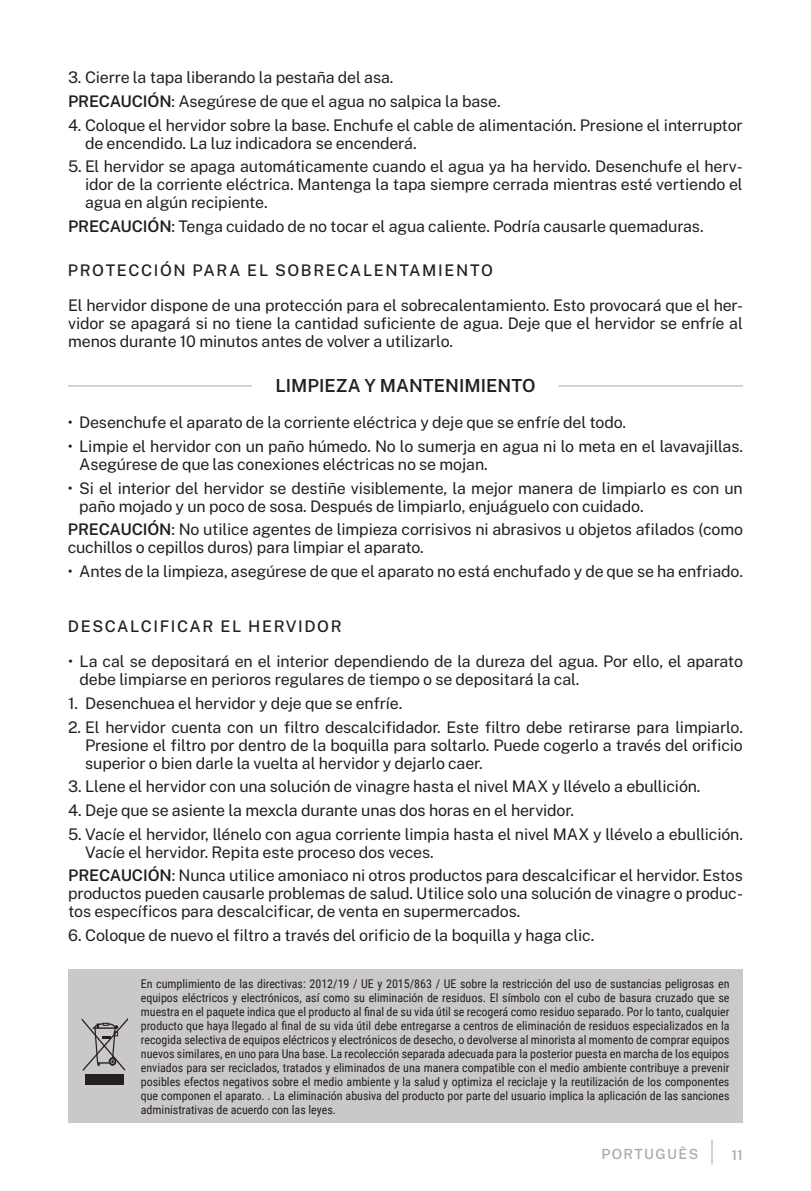
<style>
.page{position:relative;width:811px;height:1191px;background:#fff}
.page>*{position:absolute;margin:0;border:0;box-sizing:border-box;transform-origin:0 0}
.t1{font:600 18px "Public Sans";color:#231f20}
.t2{font:16px/18px "Public Sans";letter-spacing:-.01em;color:#231f20}
.t3{font:500 16px "Public Sans";letter-spacing:.1em;color:#231f20}
.t4{font:500 14px "Public Sans";letter-spacing:.1em;color:#a9a8aa}
.t5{font:12px/14px "Roboto Condensed";color:#231f20;text-align:justify}
.s1{font-weight:600}
</style>
<div class="page">
<svg style="left:711px;top:1140px;width:1px;height:24px"></svg>
<hr style="left:68px;top:385px;width:184px;height:1px;background:#a9a8aa">
<hr style="left:558px;top:385px;width:185px;height:1px;background:#a9a8aa">
<div style="left:68px;top:969px;width:675px;height:153px;background:#cac8c8"></div>
<div style="left:85px;top:1074px;width:39px;height:11px;background:#231f20"></div>
<svg style="left:82px;top:1018px;width:46px;height:52px"></svg>
<p class="t2" style="left:68px;top:67px;width:327px">3. Cierre la tapa liberando la pestaña del asa.</p>
<p class="t2" style="left:68px;top:91px;width:434px"><span class="s1">PRECAUCIÓN</span>: Asegúrese de que el agua no salpica la base.</p>
<p class="t2" style="left:85px;top:115px;width:659px;text-indent:-17px">4. Coloque el hervidor sobre la base. Enchufe el cable de alimentación. Presione el interruptor de encendido. La luz indicadora se encenderá.</p>
<p class="t2" style="left:85px;top:156px;width:659px;text-align:justify;text-indent:-17px">5. El hervidor se apaga automáticamente cuando el agua ya ha hervido. Desenchufe el herv&shy;idor de la corriente eléctrica. Mantenga la tapa siempre cerrada mientras esté vertiendo el agua en algún recipiente.</p>
<p class="t2" style="left:68px;top:216px;width:637px"><span class="s1">PRECAUCIÓN</span>: Tenga cuidado de no tocar el agua caliente. Podría causarle quemaduras.</p>
<h2 class="t3" style="left:68px;top:258px;width:426px">PROTECCIÓN PARA EL SOBRECALENTAMIENTO</h2>
<p class="t2" style="left:68px;top:295px;width:676px;text-align:justify">El hervidor dispone de una protección para el sobrecalentamiento. Esto provocará que el her&shy;vidor se apagará si no tiene la cantidad suficiente de agua. Deje que el hervidor se enfríe al menos durante 10 minutos antes de volver a utilizarlo.</p>
<h1 class="t1" style="left:275px;top:372px;width:262px">LIMPIEZA Y MANTENIMIENTO</h1>
<p class="t2" style="left:68px;top:412px;width:560px">• Desenchufe el aparato de la corriente eléctrica y deje que se enfríe del todo.</p>
<p class="t2" style="left:79px;top:436px;width:665px;text-indent:-11px">• Limpie el hervidor con un paño húmedo. No lo sumerja en agua ni lo meta en el lavavajillas.<br>Asegúrese de que las conexiones eléctricas no se mojan.</p>
<p class="t2" style="left:79px;top:478px;width:665px;text-indent:-11px">• Si el interior del hervidor se destiñe visiblemente, la mejor manera de limpiarlo es con un paño mojado y un poco de sosa. Después de limpiarlo, enjuáguelo con cuidado.</p>
<p class="t2" style="left:68px;top:519px;width:676px"><span class="s1">PRECAUCIÓN</span>: No utilice agentes de limpieza corrisivos ni abrasivos u objetos afilados (como cuchillos o cepillos duros) para limpiar el aparato.</p>
<p class="t2" style="left:68px;top:561px;width:676px">• Antes de la limpieza, asegúrese de que el aparato no está enchufado y de que se ha enfriado.</p>
<h2 class="t3" style="left:68px;top:614px;width:275px">DESCALCIFICAR EL HERVIDOR</h2>
<p class="t2" style="left:80px;top:651px;width:665px;text-indent:-11px">• La cal se depositará en el interior dependiendo de la dureza del agua. Por ello, el aparato debe limpiarse en perioros regulares de tiempo o se depositará la cal.</p>
<p class="t2" style="left:68px;top:693px;width:335px">1. Desenchuea el hervidor y deje que se enfríe.</p>
<p class="t2" style="left:85px;top:717px;width:659px;text-align:justify;text-indent:-17px">2. El hervidor cuenta con un filtro descalcifidador. Este filtro debe retirarse para limpiarlo.<br>Presione el filtro por dentro de la boquilla para soltarlo. Puede cogerlo a través del orificio superior o bien darle la vuelta al hervidor y dejarlo caer.</p>
<p class="t2" style="left:68px;top:776px;width:634px">3. Llene el hervidor con una solución de vinagre hasta el nivel MAX y llévelo a ebullición.</p>
<p class="t2" style="left:68px;top:800px;width:507px">4. Deje que se asiente la mexcla durante unas dos horas en el hervidor.</p>
<p class="t2" style="left:85px;top:824px;width:659px;text-indent:-17px">5. Vacíe el hervidor, llénelo con agua corriente limpia hasta el nivel MAX y llévelo a ebullición.<br>Vacíe el hervidor. Repita este proceso dos veces.</p>
<p class="t2" style="left:68px;top:865px;width:676px;text-align:justify"><span class="s1">PRECAUCIÓN</span>: Nunca utilice amoniaco ni otros productos para descalcificar el hervidor. Estos productos pueden causarle problemas de salud. Utilice solo una solución de vinagre o produc&shy;tos específicos para descalcificar, de venta en supermercados.</p>
<p class="t2" style="left:68px;top:925px;width:527px">6. Coloque de nuevo el filtro a través del orificio de la boquilla y haga clic.</p>
<p class="t5" style="left:141px;top:976px;width:590px">En cumplimiento de las directivas: 2012/19 / UE y 2015/863 / UE sobre la restricción del uso de sustancias peligrosas en equipos eléctricos y electrónicos, así como su eliminación de residuos. El símbolo con el cubo de basura cruzado que se muestra en el paquete indica que el producto al final de su vida útil se recogerá como residuo separado. Por lo tanto, cualquier producto que haya llegado al final de su vida útil debe entregarse a centros de eliminación de residuos especializados en la recogida selectiva de equipos eléctricos y electrónicos de desecho, o devolverse al minorista al momento de comprar equipos nuevos similares, en uno para Una base. La recolección separada adecuada para la posterior puesta en marcha de los equipos enviados para ser reciclados, tratados y eliminados de una manera compatible con el medio ambiente contribuye a prevenir posibles efectos negativos sobre el medio ambiente y la salud y optimiza el reciclaje y la reutilización de los componentes que componen el aparato. . La eliminación abusiva del producto por parte del usuario implica la aplicación de las sanciones administrativas de acuerdo con las leyes.</p>
<p class="t4" style="left:601px;top:1143px;width:98px">PORTUGUÊS</p>
<p class="t4" style="left:731px;top:1144px;width:13px">11</p>
</div>
